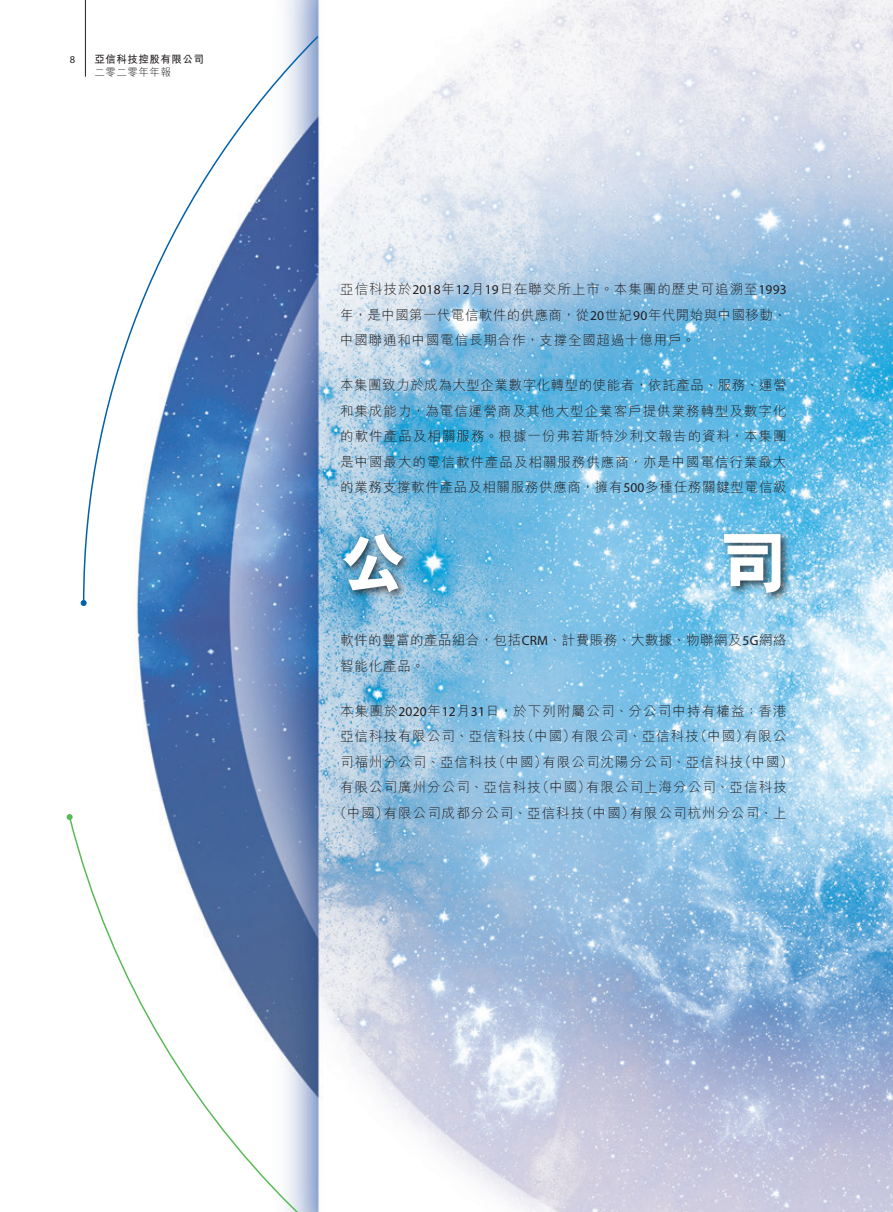
<style>
.page{position:relative;width:893px;height:1212px;background:#fff}
.page>*{position:absolute;margin:0;border:0;box-sizing:border-box;transform-origin:0 0}
.t1{font:800 66.9px "M Hei HK";color:#fff}
._11_P0{font:300 13.5px/25.5px "M Hei HK";letter-spacing:.07em;color:#231f20;text-align:justify}
._11_P0-2{font:300 13.5px/25.5px "M Hei HK";letter-spacing:.035em;color:#231f20}
.t2{font:700 10.5px "M Hei HK";letter-spacing:.05em;color:#231f20}
.t3{font:300 10.5px "M Hei HK";letter-spacing:.05em;color:#231f20}
.t4{font:10.5px "Myriad Pro";color:#231f20}
.s1{font-family:"Myriad Pro";font-weight:400}
</style>
<div class="page">
<img style="left:66px;top:0;width:827px;height:1212px">
<svg style="left:82px;top:34px;width:238px;height:570px"></svg>
<svg style="left:81px;top:600px;width:6px;height:6px"></svg>
<svg style="left:68px;top:815px;width:251px;height:397px"></svg>
<svg style="left:67px;top:814px;width:6px;height:6px"></svg>
<div style="left:340px;top:530px;width:451px;height:72px;background:#231f20;opacity:.75"></div>
<hr style="left:85px;top:0;width:1px;height:77px;background:#231f20">
<p class="t4" style="left:70px;top:53px;width:7px">8</p>
<p class="t2" style="left:94px;top:51px;width:111px">亞信科技控股有限公司</p>
<p class="t3" style="left:94px;top:65px;width:78px">二零二零年年報</p>
<p class="_11_P0" style="left:340px;top:276px;width:448px">亞信科技於<span class="s1">2018</span>年<span class="s1">12</span>月<span class="s1">19</span>日在聯交所上市。本集團的歷史可追溯至<span class="s1">1993</span>年，是中國第一代電信軟件的供應商，從<span class="s1">20</span>世紀<span class="s1">90</span>年代開始與中國移動、中國聯通和中國電信長期合作，支撐全國超過十億用戶。</p>
<p class="_11_P0" style="left:340px;top:372px;width:448px">本集團致力於成為大型企業數字化轉型的使能者，依託產品、服務、運營和集成能力，為電信運營商及其他大型企業客戶提供業務轉型及數字化的軟件產品及相關服務。根據一份弗若斯特沙利文報告的資料，本集團是中國最大的電信軟件產品及相關服務供應商，亦是中國電信行業最大的業務支撐軟件產品及相關服務供應商，擁有<span class="s1">500</span>多種任務關鍵型電信級</p>
<h1 class="t1" style="left:340px;top:519px;width:68px">公</h1>
<h1 class="t1" style="left:720px;top:519px;width:68px">司</h1>
<p class="_11_P0-2" style="left:340px;top:627px;width:448px">軟件的豐富的產品組合，包括<span class="s1">CRM</span>、計費賬務、大數據、物聯網及<span class="s1">5G</span>網絡智能化產品。</p>
<p class="_11_P0" style="left:333px;top:698px;width:461px;text-align:center">本集團於<span class="s1">2020</span>年<span class="s1">12</span>月<span class="s1">31</span>日，於下列附屬公司、分公司中持有權益：香港亞信科技有限公司、亞信科技（中國）有限公司、亞信科技（中國）有限公司福州分公司、亞信科技（中國）有限公司沈陽分公司、亞信科技（中國）有限公司廣州分公司、亞信科技（中國）有限公司上海分公司、亞信科技（中國）有限公司成都分公司、亞信科技（中國）有限公司杭州分公司、上</p>
</div>
